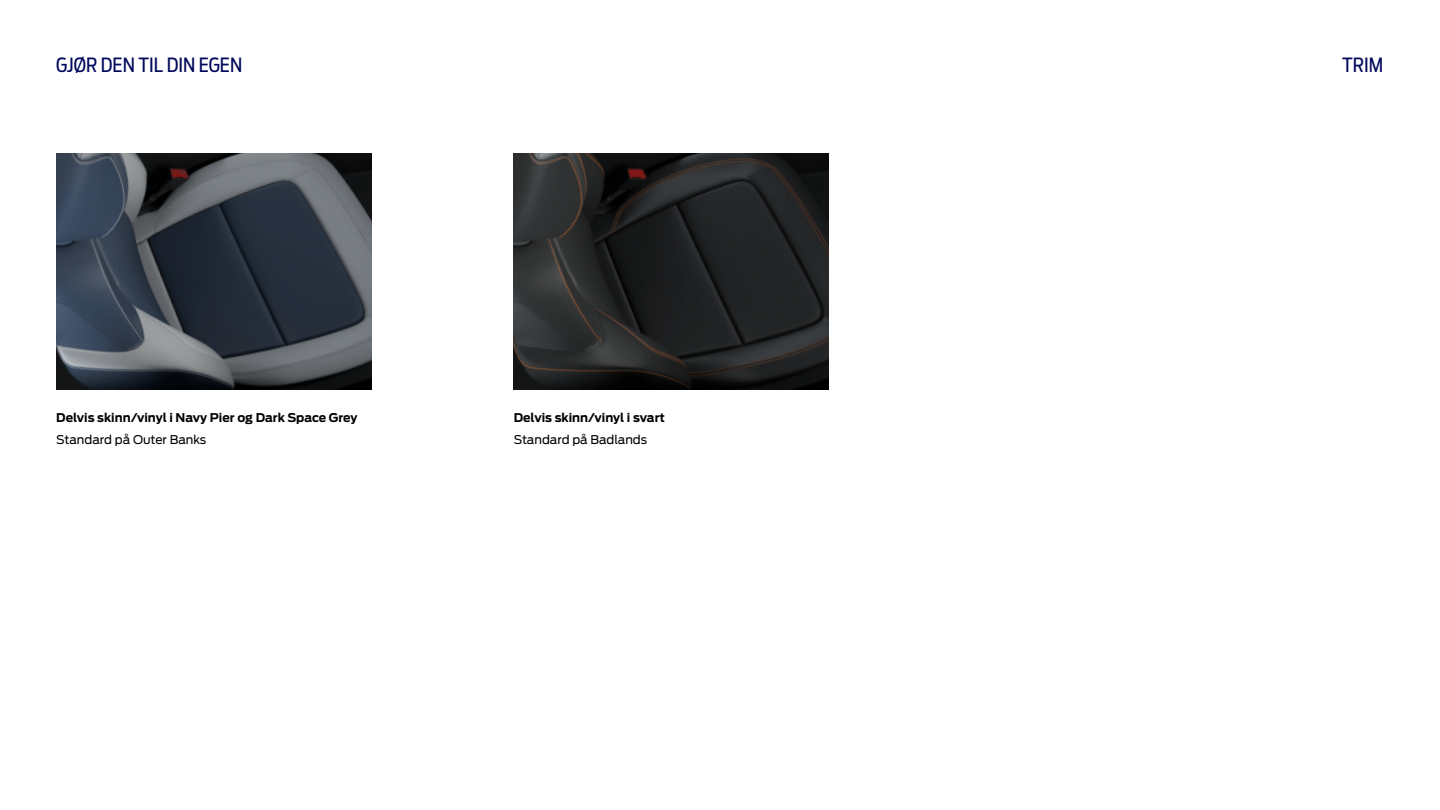
<style>
.page{position:relative;width:1440px;height:810px;background:#fff}
.page>*{position:absolute;margin:0;border:0;box-sizing:border-box;transform-origin:0 0}
.t1{font:19.5px "Ford Antenna Cond";color:#00095b}
.t2{font:700 12px "Ford Antenna";color:#000}
.t3{font:12px "Ford Antenna";color:#000}
</style>
<div class="page">
<img style="left:56px;top:154px;width:315px;height:236px">
<img style="left:514px;top:154px;width:315px;height:236px">
<h1 class="t1" style="left:56px;top:48px;width:188px">GJØR DEN TIL DIN EGEN</h1>
<h1 class="t1" style="left:1342px;top:48px;width:43px">TRIM</h1>
<p class="t2" style="left:56px;top:407px;width:303px">Delvis skinn/vinyl i Navy Pier og Dark Space Grey</p>
<p class="t3" style="left:56px;top:430px;width:152px">Standard på Outer Banks</p>
<p class="t2" style="left:514px;top:407px;width:153px">Delvis skinn/vinyl i svart</p>
<p class="t3" style="left:514px;top:430px;width:135px">Standard på Badlands</p>
</div>
